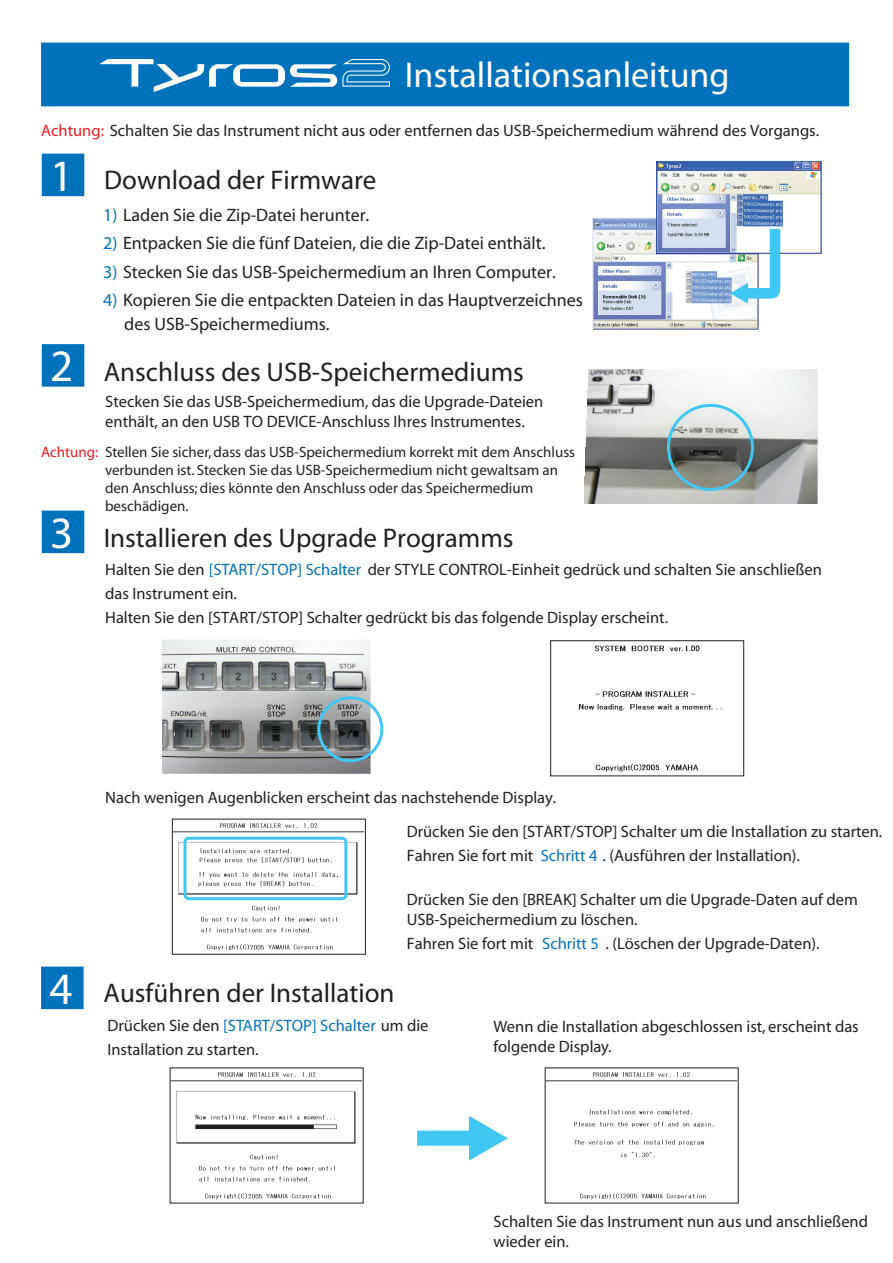
<style>
.page{position:relative;width:893px;height:1263px;background:#fff}
.page>*{position:absolute;margin:0;border:0;box-sizing:border-box;transform-origin:0 0}
.t1{font:700 45px "Frutiger";color:#fff}
.t2{font:700 36px "Frutiger";color:#fff}
.t3{font:700 27px "Frutiger";color:#231f20}
.t4{font:300 18px/24px "Frutiger";color:#231f20}
.t5{font:700 16.5px/24px "Frutiger";color:#231f20}
.t6{font:300 16.5px/19.8px "Frutiger";color:#231f20}
.t7{font:16.5px/19.8px "Myriad";color:#231f20}
.t8{font:italic 16.5px "Frutiger";color:#231f20}
.t9{font:15px/18px "Myriad";color:#231f20}
.s1{font-weight:700;color:#ee1d23}
.s2{font-weight:700;color:#0072bc}
.s3{font-family:"Frutiger";font-weight:700;font-style:italic;color:#ee1d23}
.s4{color:#0072bc}
.s5{font-weight:300}
</style>
<div class="page">
<div style="left:41px;top:43px;width:808px;height:63px;background:#0072bc"></div>
<div style="left:42px;top:154px;width:42px;height:42px;background:#0072bc"></div>
<div style="left:41px;top:967px;width:43px;height:42px;background:#0072bc"></div>
<div style="left:42px;top:344px;width:42px;height:43px;background:#0072bc"></div>
<div style="left:42px;top:511px;width:42px;height:42px;background:#0072bc"></div>
<img style="left:172px;top:1072px;width:189px;height:128px">
<img style="left:547px;top:1072px;width:189px;height:128px">
<img style="left:174px;top:831px;width:172px;height:120px">
<div style="left:172px;top:819px;width:194px;height:136px;border:1px solid #231f20"></div>
<img style="left:593px;top:161px;width:229px;height:169px">
<img style="left:587px;top:369px;width:231px;height:135px">
<img style="left:162px;top:640px;width:20px;height:134px">
<svg style="left:182px;top:402px;width:573px;height:497px"></svg>
<svg style="left:730px;top:218px;width:55px;height:86px"></svg>
<svg style="left:417px;top:1116px;width:91px;height:45px"></svg>
<svg style="left:99px;top:59px;width:291px;height:33px"></svg>
<h2 class="t2" style="left:405px;top:57px;width:326px">Installationsanleitung</h2>
<p class="t8" style="left:41px;top:122px;width:779px"><span class="s1">Achtung:</span> Schalten Sie das Instrument nicht aus oder entfernen das USB-Speichermedium während des Vorgangs.</p>
<h1 class="t1" style="left:50px;top:154px;width:25px">1</h1>
<h1 class="t1" style="left:50px;top:344px;width:25px">2</h1>
<h3 class="t3" style="left:104px;top:167px;width:274px">Download der Firmware</h3>
<p class="t4" style="left:103px;top:204px;width:268px"><span class="s2">1)</span> Laden Sie die Zip-Datei herunter.</p>
<p class="t4" style="left:103px;top:232px;width:444px"><span class="s2">2)</span> Entpacken Sie die fünf Dateien, die die Zip-Datei enthält.</p>
<p class="t4" style="left:103px;top:261px;width:454px"><span class="s2">3)</span> Stecken Sie das USB-Speichermedium an Ihren Computer.</p>
<p class="t4" style="left:124px;top:289px;width:460px;text-indent:-21px"><span class="s2">4)</span> Kopieren Sie die entpackten Dateien in das Hauptverzeichnes des USB-Speichermediums.</p>
<h3 class="t3" style="left:104px;top:359px;width:422px">Anschluss des USB-Speichermediums</h3>
<p class="t6" style="left:105px;top:393px;width:440px">Stecken Sie das USB-Speichermedium, das die Upgrade-Dateien enthält, an den USB TO DEVICE-Anschluss Ihres Instrumentes.</p>
<p class="t9" style="left:41px;top:443px;width:536px"><span class="s3">Achtung:</span> Stellen Sie sicher, dass das USB-Speichermedium korrekt mit dem Anschluss</p>
<h1 class="t1" style="left:50px;top:511px;width:25px">3</h1>
<p class="t9" style="left:105px;top:461px;width:454px">verbunden ist. Stecken Sie das USB-Speichermedium nicht gewaltsam an den Anschluss; dies könnte den Anschluss oder das Speichermedium beschädigen.</p>
<h3 class="t3" style="left:104px;top:525px;width:411px">Installieren des Upgrade Programms</h3>
<p class="t5" style="left:105px;top:558px;width:718px">Halten Sie den <span class="s4">[START/STOP] Schalter</span> der STYLE CONTROL-Einheit gedrück und schalten Sie anschließen das Instrument ein.</p>
<p class="t6" style="left:105px;top:608px;width:564px">Halten Sie den [START/STOP] Schalter gedrückt bis das folgende Display erscheint.</p>
<h1 class="t1" style="left:49px;top:967px;width:25px">4</h1>
<p class="t6" style="left:105px;top:788px;width:453px">Nach wenigen Augenblicken erscheint das nachstehende Display.</p>
<h3 class="t3" style="left:104px;top:980px;width:293px">Ausführen der Installation</h3>
<p class="t5" style="left:407px;top:821px;width:477px">Drücken Sie den [START/STOP] Schalter um die Installation zu starten.<br><span class="s5">Fahren Sie fort mit</span> <span class="s4">Schritt 4</span> <span class="s5">. (Ausführen der Installation).</span></p>
<p class="t5" style="left:407px;top:891px;width:453px;line-height:19.8px">Drücken Sie den [BREAK] Schalter um die Upgrade-Daten auf dem<br>USB-Speichermedium zu löschen.</p>
<p class="t6" style="left:407px;top:934px;width:414px">Fahren Sie fort mit <span class="s2">Schritt 5</span> . (Löschen der Upgrade-Daten).</p>
<p class="t5" style="left:107px;top:1014px;width:322px">Drücken Sie den <span class="s4">[START/STOP] Schalter</span> um die<br>Installation zu starten.</p>
<p class="t7" style="left:494px;top:1017px;width:367px">Wenn die Installation abgeschlossen ist, erscheint das folgende Display.</p>
<p class="t7" style="left:494px;top:1212px;width:376px">Schalten Sie das Instrument nun aus und anschließend wieder ein.</p>
</div>
